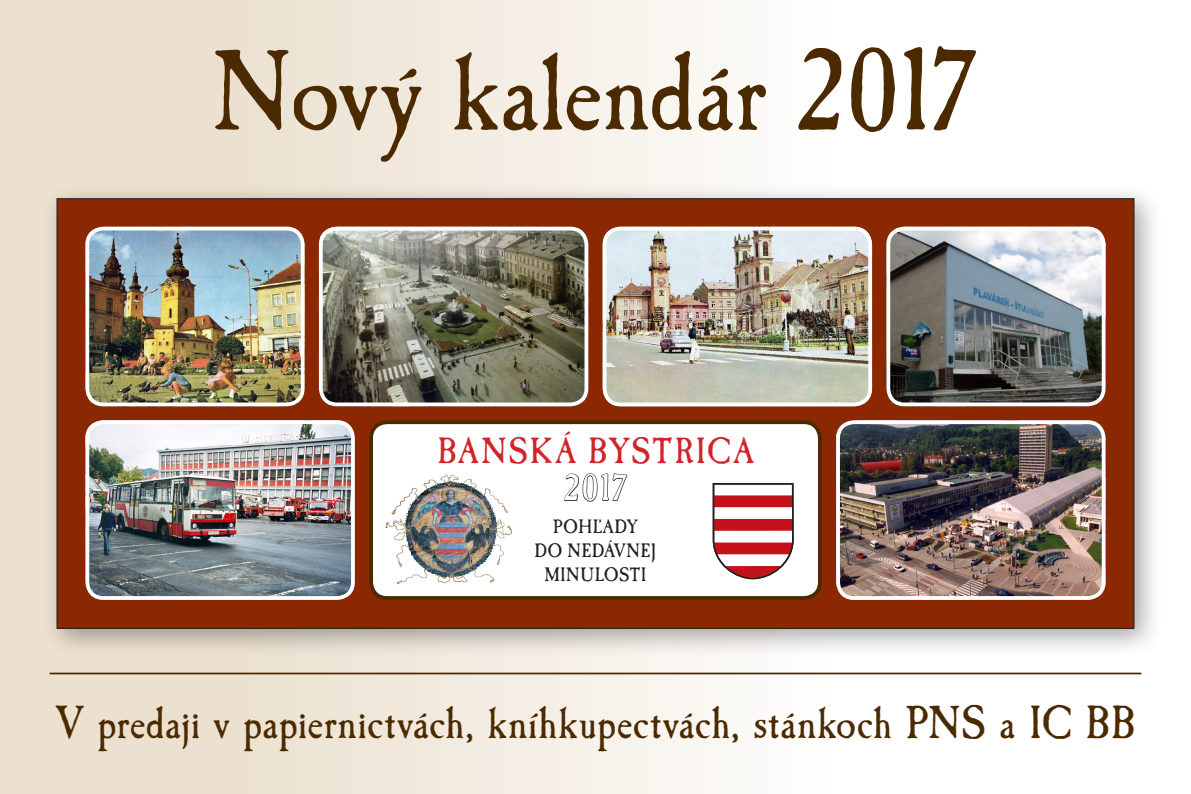
<style>
.page{position:relative;width:1191px;height:794px;background:#fff}
.page>*{position:absolute;margin:0;border:0;box-sizing:border-box;transform-origin:0 0}
.t1{font:119px "Caslon Ant TOT";letter-spacing:-.005em;color:#4c2a00}
.t2{font:48.3px "Caslon Ant TOT";letter-spacing:.005em;color:#4c2a00}
.t3{font:38.01px "Caslon Ant TOT";letter-spacing:.04em;color:#d1232a}
.t4{font:38.01px "Caslon Ant TOT";color:#fff}
.t5{font:20.26px/24.3px "Caslon Ant TOT";letter-spacing:.01em;color:#231f20;text-align:center}
</style>
<div class="page">
<div style="left:0;top:0;width:1191px;height:794px;background:linear-gradient(to right,#e9dcc9,#fff)"></div>
<hr style="left:50px;top:672px;width:1091px;height:2px;background:#4c2a00">
<div style="left:41px;top:183px;width:1122px;height:475px;background:#231f20;opacity:.4"></div>
<div style="left:57px;top:199px;width:1077px;height:429px;background:#8b2802"></div>
<img style="left:90px;top:425px;width:260px;height:170px">
<div style="left:85px;top:420px;width:270px;height:180px;border:4px solid #fff;border-radius:16px"></div>
<div style="left:371px;top:422px;width:449px;height:176px;background:#fff;border-radius:16px"></div>
<div style="left:369px;top:420px;width:452px;height:180px;border:4px solid #4c2a00;border-radius:16px"></div>
<img style="left:841px;top:425px;width:264px;height:171px">
<div style="left:836px;top:420px;width:269px;height:180px;border:4px solid #fff;border-radius:16px"></div>
<img style="left:607px;top:227px;width:265px;height:179px">
<div style="left:602px;top:227px;width:270px;height:179px;border:4px solid #fff;border-radius:16px"></div>
<img style="left:90px;top:227px;width:214px;height:179px">
<div style="left:85px;top:227px;width:219px;height:179px;border:4px solid #fff;border-radius:16px"></div>
<img style="left:319px;top:227px;width:269px;height:179px">
<div style="left:319px;top:227px;width:269px;height:179px;border:4px solid #fff;border-radius:16px"></div>
<img style="left:891px;top:227px;width:214px;height:179px">
<div style="left:886px;top:227px;width:219px;height:179px;border:4px solid #fff;border-radius:16px"></div>
<img style="left:391px;top:475px;width:62px;height:40px">
<svg style="left:563px;top:473px;width:65px;height:29px"></svg>
<svg style="left:712px;top:483px;width:82px;height:97px"></svg>
<h1 class="t1" style="left:212px;top:28px;width:767px">Nový kalendár 2017</h1>
<p class="t3" style="left:437px;top:431px;width:318px">BANSKÁ BYSTRICA</p>
<p class="t4" style="left:563px;top:468px;width:65px">2017</p>
<p class="t5" style="left:534px;top:515px;width:123px">POHĽADY<br>DO NEDÁVNEJ<br>MINULOSTI</p>
<p class="t2" style="left:55px;top:697px;width:1081px">V predaji v papiernictvách, kníhkupectvách, stánkoch PNS a IC BB</p>
</div>
